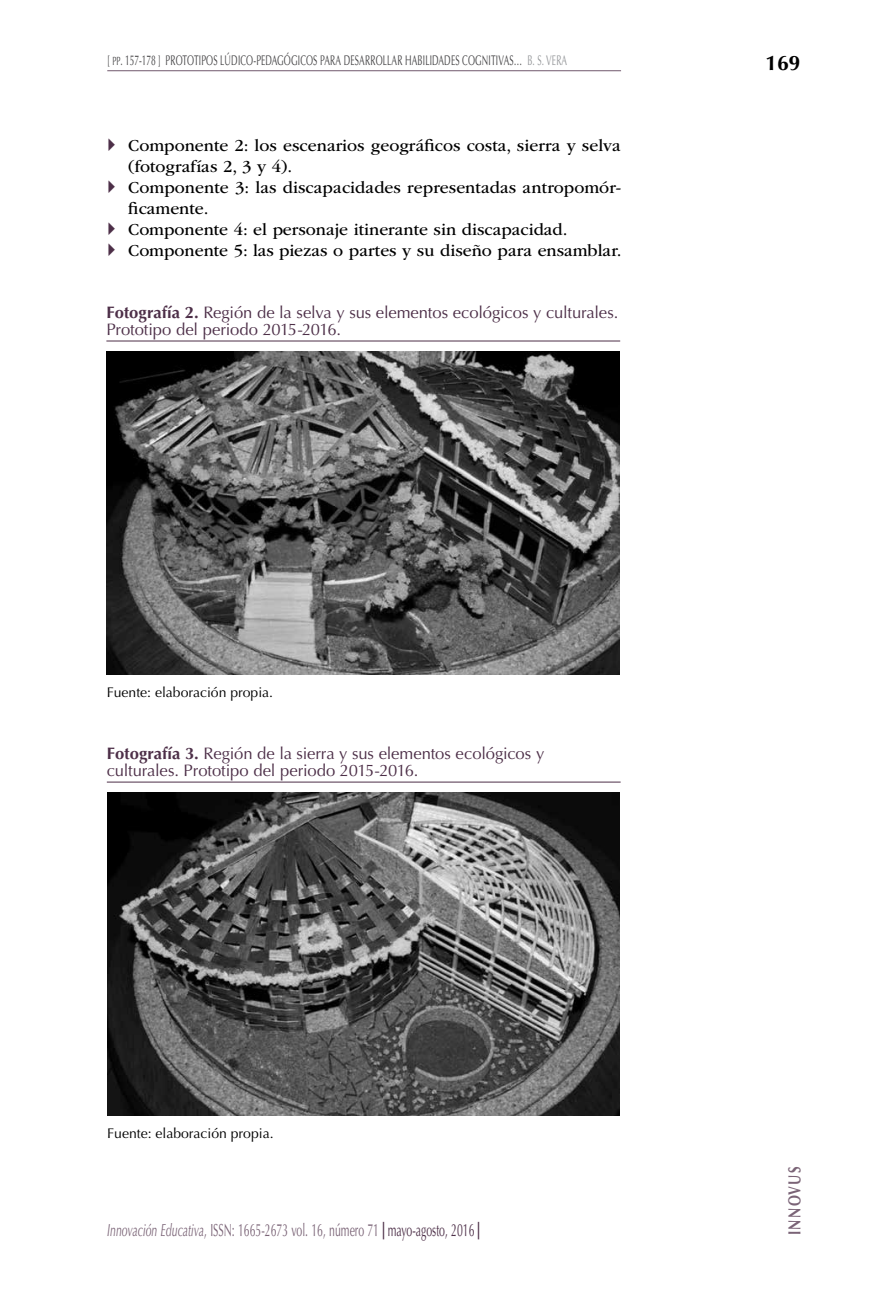
<style>
.page{position:relative;width:893px;height:1290px;background:#fff}
.page>*{position:absolute;margin:0;border:0;box-sizing:border-box;transform-origin:0 0}
.t1{font:700 21px "Optima LT Std";color:#000}
.t2{font:17.5px/21px "ITC Garamond Std";color:#000}
.t3{font:17.5px "Optima LT Std";color:#7a6376;scale:.6 1}
.t4{font:700 17.5px "Optima LT Std";letter-spacing:.1em;color:#7a6376;scale:.75 1}
.t5{font:16.62px/17.5px "Optima LT Std";letter-spacing:-.01em;color:#4d2f48}
.t6{font:14px "Optima LT Std";letter-spacing:.02em;color:#414042;scale:.6 1}
.t7{font:14px "Optima LT Std";color:#000}
.s1{font-family:"Optima LT Std SC850";font-size:11.9px}
.s2{color:#939598}
.s3{font-weight:700}
.s4{font-style:italic}
.s5{font-weight:900;color:#4d2f48}
.s6{color:#4d2f48}
</style>
<div class="page">
<hr style="left:107px;top:70px;width:514px;height:1px;background:#71586c">
<img style="left:107px;top:792px;width:513px;height:323px">
<img style="left:107px;top:351px;width:512px;height:323px">
<hr style="left:107px;top:782px;width:514px;height:1px;background:#4d2f48">
<hr style="left:106px;top:341px;width:514px;height:1px;background:#4d2f48">
<p class="t6" style="left:107px;top:52px;width:768px">[ <span class="s1">pp</span>. 157-178 ] PROTOTIPOS LÚDICO-PEDAGÓGICOS PARA DESARROLLAR HABILIDADES COGNITIVAS… <span class="s2">B. S. VERA</span></p>
<p class="t1" style="left:766px;top:50px;width:37px">169</p>
<p class="t2" style="left:128px;top:135px;width:495px">Componente 2: los escenarios geográficos costa, sierra y selva (fotografías 2, 3 y 4).<br>Componente 3: las discapacidades representadas antropomór&shy;ficamente.<br>Componente 4: el personaje itinerante sin discapacidad.<br>Componente 5: las piezas o partes y su diseño para ensamblar.</p>
<p class="t5" style="left:106px;top:304px;width:513px"><span class="s3">Fotografía 2.</span> Región de la selva y sus elementos ecológicos y culturales.<br>Prototipo del periodo 2015-2016.</p>
<p class="t7" style="left:107px;top:684px;width:168px">Fuente: elaboración propia.</p>
<p class="t5" style="left:107px;top:745px;width:439px"><span class="s3">Fotografía 3.</span> Región de la sierra y sus elementos ecológicos y culturales. Prototipo del periodo 2015-2016.</p>
<p class="t7" style="left:107px;top:1125px;width:168px">Fuente: elaboración propia.</p>
<p class="t3" style="left:107px;top:1220px;width:622px"><span class="s4">Innovación Educativa</span>, ISSN: 1665-2673 vol. 16, número 71 <span class="s5">|</span> <span class="s6">mayo-agosto, 2016</span> <span class="s5">|</span></p>
<p class="t4" style="left:784px;top:1235px;width:93px;rotate:-90deg">INNOVUS</p>
</div>
